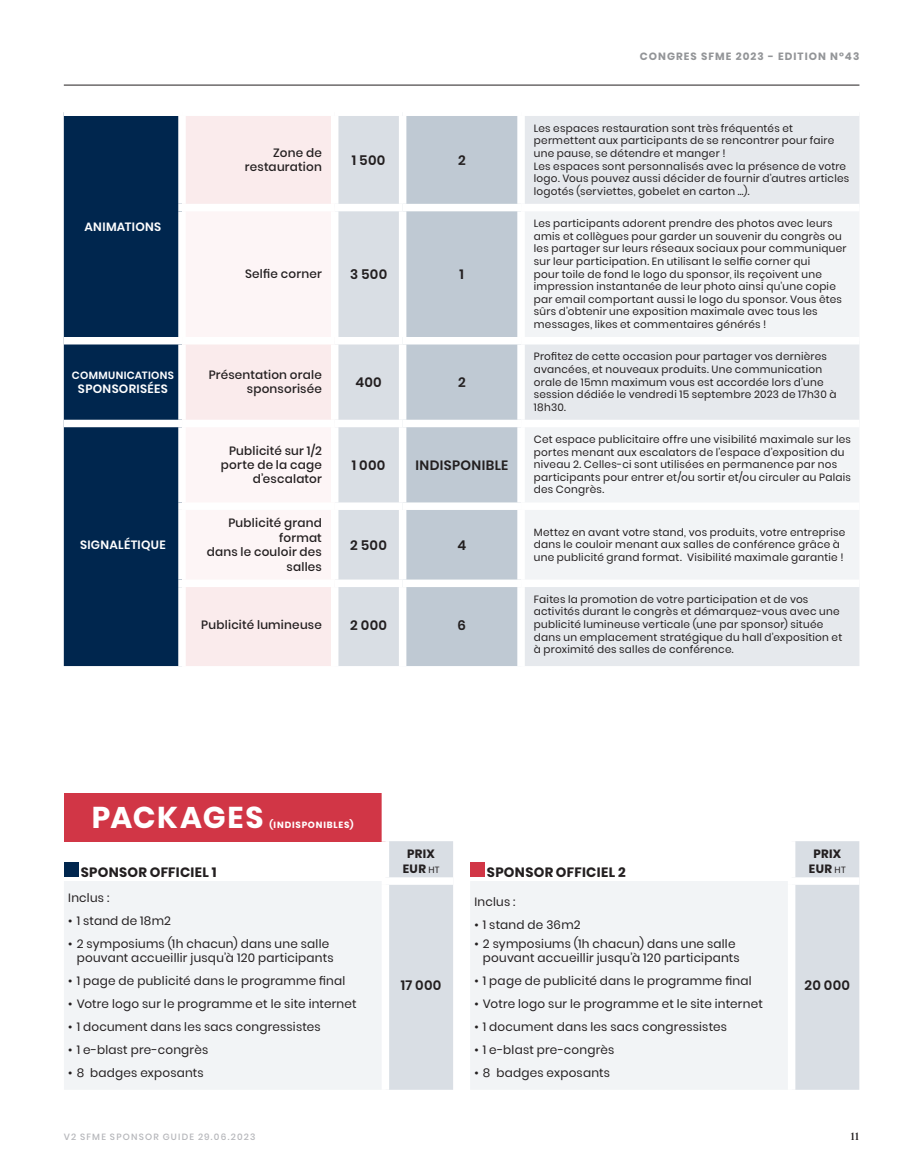
<style>
.page{position:relative;width:902px;height:1170px;background:#fff}
.page>*{position:absolute;margin:0;border:0;box-sizing:border-box;transform-origin:0 0}
.t1{font:700 30px "Poppins";letter-spacing:.055em;color:#fff}
.t2{font:600 13.5px "Poppins";letter-spacing:.025em;color:#231f20}
.t3{font:700 13.5px "Poppins";letter-spacing:.02em;color:#231f20}
.t4{font:12px/14.4px "Poppins";letter-spacing:.02em;color:#231f20}
.t5{font:500 12px/14.4px "Poppins";letter-spacing:.02em;color:#231f20;text-align:right}
.t6{font:600 12px "Poppins";letter-spacing:.025em;color:#fff}
.t7{font:700 12px/14.4px "Poppins";letter-spacing:.03em;color:#231f20;text-align:center}
.t8{font:10.5px/12.6px "Poppins";letter-spacing:.025em;color:#231f20}
.t9{font:700 10.5px "Poppins";letter-spacing:.1em;color:#939598}
.t10{font:600 10.5px "Poppins";letter-spacing:.03em;color:#fff}
.t11{font:700 10.5px "Butler";color:#231f20}
.t12{font:500 9px "Poppins";letter-spacing:.135em;color:#b6b7bb}
.t13{font:700 9px "Poppins";letter-spacing:.09em;color:#fff}
.s1{font-weight:400;font-size:9px}
</style>
<div class="page">
<div style="left:64px;top:116px;width:114px;height:550px;background:#00264e"></div>
<div style="left:186px;top:116px;width:145px;height:550px;background:#faebec"></div>
<div style="left:338px;top:116px;width:61px;height:550px;background:#d9dee4"></div>
<div style="left:406px;top:116px;width:111px;height:550px;background:#bfc9d3"></div>
<div style="left:525px;top:116px;width:334px;height:550px;background:#e6e9ed"></div>
<svg style="left:186px;top:211px;width:145px;height:368px;fill:#fdf5f6"></svg>
<svg style="left:525px;top:211px;width:334px;height:368px;fill:#f2f4f6"></svg>
<div style="left:334px;top:204px;width:68px;height:7px;background:#fff"></div>
<div style="left:402px;top:204px;width:119px;height:7px;background:#fff"></div>
<div style="left:334px;top:337px;width:68px;height:7px;background:#fff"></div>
<div style="left:402px;top:337px;width:119px;height:7px;background:#fff"></div>
<div style="left:334px;top:419px;width:68px;height:8px;background:#fff"></div>
<div style="left:402px;top:419px;width:119px;height:8px;background:#fff"></div>
<div style="left:334px;top:502px;width:68px;height:8px;background:#fff"></div>
<div style="left:402px;top:502px;width:119px;height:8px;background:#fff"></div>
<div style="left:334px;top:579px;width:68px;height:8px;background:#fff"></div>
<div style="left:402px;top:579px;width:119px;height:8px;background:#fff"></div>
<div style="left:64px;top:337px;width:118px;height:7px;background:#fff"></div>
<div style="left:178px;top:204px;width:156px;height:7px;background:#fff"></div>
<div style="left:182px;top:337px;width:152px;height:7px;background:#fff"></div>
<div style="left:64px;top:419px;width:118px;height:8px;background:#fff"></div>
<div style="left:182px;top:419px;width:152px;height:8px;background:#fff"></div>
<div style="left:178px;top:502px;width:156px;height:8px;background:#fff"></div>
<div style="left:178px;top:579px;width:156px;height:8px;background:#fff"></div>
<div style="left:521px;top:204px;width:338px;height:7px;background:#fff"></div>
<div style="left:521px;top:337px;width:338px;height:7px;background:#fff"></div>
<div style="left:521px;top:419px;width:338px;height:8px;background:#fff"></div>
<div style="left:521px;top:502px;width:338px;height:8px;background:#fff"></div>
<div style="left:521px;top:579px;width:338px;height:8px;background:#fff"></div>
<div style="left:64px;top:792px;width:321px;height:49px;background:#d13646"></div>
<svg style="left:389px;top:841px;width:470px;height:248px;fill:#d9dee4"></svg>
<svg style="left:64px;top:881px;width:723px;height:208px;fill:#f2f4f6"></svg>
<div style="left:381px;top:884px;width:8px;height:205px;background:#fff"></div>
<div style="left:787px;top:884px;width:8px;height:205px;background:#fff"></div>
<div style="left:381px;top:792px;width:8px;height:49px;background:#fff"></div>
<div style="left:787px;top:841px;width:8px;height:36px;background:#fff"></div>
<div style="left:381px;top:877px;width:72px;height:7px;background:#fff"></div>
<div style="left:787px;top:877px;width:72px;height:7px;background:#fff"></div>
<div style="left:64px;top:862px;width:14px;height:14px;background:#00264e"></div>
<div style="left:470px;top:862px;width:14px;height:14px;background:#d13646"></div>
<hr style="left:64px;top:85px;width:795px;height:1px;background:#231f20">
<p class="t9" style="left:639px;top:49px;width:221px">CONGRES SFME 2023 - EDITION N°43</p>
<p class="t5" style="left:245px;top:145px;width:78px">Zone de restauration</p>
<p class="t2" style="left:352px;top:151px;width:35px">1 500</p>
<p class="t2" style="left:458px;top:151px;width:9px">2</p>
<p class="t8" style="left:533px;top:122px;width:317px">Les espaces restauration sont très fréquentés et permettent aux participants de se rencontrer pour faire une pause, se détendre et manger !<br>Les espaces sont personnalisés avec la présence de votre logo. Vous pouvez aussi décider de fournir d’autres articles logotés (serviettes, gobelet en carton …).</p>
<p class="t6" style="left:84px;top:218px;width:78px">ANIMATIONS</p>
<p class="t5" style="left:245px;top:267px;width:78px">Selfie corner</p>
<p class="t2" style="left:350px;top:265px;width:39px">3 500</p>
<p class="t2" style="left:459px;top:265px;width:6px">1</p>
<p class="t8" style="left:533px;top:217px;width:314px">Les participants adorent prendre des photos avec leurs amis et collègues pour garder un souvenir du congrès ou les partager sur leurs réseaux sociaux pour communiquer sur leur participation. En utilisant le selfie corner qui<br>pour toile de fond le logo du sponsor, ils reçoivent une impression instantanée de leur photo ainsi qu’une copie par email comportant aussi le logo du sponsor. Vous êtes sûrs d’obtenir une exposition maximale avec tous les messages, likes et commentaires générés !</p>
<p class="t10" style="left:72px;top:368px;width:104px">COMMUNICATIONS</p>
<p class="t6" style="left:78px;top:381px;width:91px">SPONSORISÉES</p>
<p class="t5" style="left:209px;top:367px;width:115px">Présentation orale sponsorisée</p>
<p class="t2" style="left:355px;top:373px;width:28px">400</p>
<p class="t2" style="left:458px;top:373px;width:9px">2</p>
<p class="t8" style="left:533px;top:350px;width:304px">Profitez de cette occasion pour partager vos dernières avancées, et nouveaux produits. Une communication orale de 15mn maximum vous est accordée lors d’une session dédiée le vendredi 15 septembre 2023 de 17h30 à 18h30.</p>
<p class="t5" style="left:221px;top:443px;width:102px">Publicité sur 1/2 porte de la cage d’escalator</p>
<p class="t2" style="left:352px;top:455px;width:35px">1 000</p>
<p class="t2" style="left:415px;top:455px;width:94px">INDISPONIBLE</p>
<p class="t8" style="left:533px;top:433px;width:318px">Cet espace publicitaire offre une visibilité maximale sur les portes menant aux escalators de l’espace d’exposition du niveau 2. Celles-ci sont utilisées en permanence par nos participants pour entrer et/ou sortir et/ou circuler au Palais des Congrès.</p>
<p class="t6" style="left:80px;top:536px;width:87px">SIGNALÉTIQUE</p>
<p class="t5" style="left:207px;top:516px;width:117px">Publicité grand format<br>dans le couloir des salles</p>
<p class="t2" style="left:350px;top:535px;width:38px">2 500</p>
<p class="t2" style="left:457px;top:535px;width:10px">4</p>
<p class="t8" style="left:533px;top:525px;width:313px">Mettez en avant votre stand, vos produits, votre entreprise dans le couloir menant aux salles de conférence grâce à une publicité grand format. Visibilité maximale garantie !</p>
<p class="t5" style="left:201px;top:617px;width:122px">Publicité lumineuse</p>
<p class="t2" style="left:350px;top:615px;width:38px">2 000</p>
<p class="t2" style="left:457px;top:615px;width:10px">6</p>
<p class="t8" style="left:533px;top:593px;width:310px">Faites la promotion de votre participation et de vos activités durant le congrès et démarquez-vous avec une publicité lumineuse verticale (une par sponsor) située dans un emplacement stratégique du hall d’exposition et à proximité des salles de conférence.</p>
<h1 class="t1" style="left:92px;top:796px;width:173px">PACKAGES</h1>
<p class="t13" style="left:269px;top:818px;width:85px">(INDISPONIBLES)</p>
<p class="t3" style="left:81px;top:862px;width:137px">SPONSOR OFFICIEL 1</p>
<p class="t7" style="left:402px;top:846px;width:38px">PRIX<br>EUR <span class="s1">HT</span></p>
<p class="t3" style="left:487px;top:862px;width:140px">SPONSOR OFFICIEL 2</p>
<p class="t7" style="left:808px;top:846px;width:38px">PRIX<br>EUR <span class="s1">HT</span></p>
<p class="t4" style="left:68px;top:890px;width:43px">Inclus :</p>
<p class="t4" style="left:68px;top:913px;width:104px">• 1 stand de 18m2</p>
<p class="t4" style="left:77px;top:936px;width:258px;text-indent:-9px">• 2 symposiums (1h chacun) dans une salle pouvant accueillir jusqu’à 120 participants</p>
<p class="t4" style="left:68px;top:973px;width:279px">• 1 page de publicité dans le programme final</p>
<p class="t4" style="left:68px;top:996px;width:290px">• Votre logo sur le programme et le site internet</p>
<p class="t4" style="left:68px;top:1019px;width:254px">• 1 document dans les sacs congressistes</p>
<p class="t4" style="left:68px;top:1042px;width:142px">• 1 e-blast pre-congrès</p>
<p class="t4" style="left:68px;top:1065px;width:137px">• 8 badges exposants</p>
<p class="t2" style="left:401px;top:976px;width:42px">17 000</p>
<p class="t4" style="left:474px;top:895px;width:43px">Inclus :</p>
<p class="t4" style="left:474px;top:917px;width:108px">• 1 stand de 36m2</p>
<p class="t4" style="left:483px;top:936px;width:258px;text-indent:-9px">• 2 symposiums (1h chacun) dans une salle pouvant accueillir jusqu’à 120 participants</p>
<p class="t4" style="left:474px;top:973px;width:279px">• 1 page de publicité dans le programme final</p>
<p class="t4" style="left:474px;top:996px;width:290px">• Votre logo sur le programme et le site internet</p>
<p class="t4" style="left:474px;top:1019px;width:254px">• 1 document dans les sacs congressistes</p>
<p class="t4" style="left:474px;top:1042px;width:142px">• 1 e-blast pre-congrès</p>
<p class="t4" style="left:474px;top:1065px;width:137px">• 8 badges exposants</p>
<p class="t2" style="left:804px;top:976px;width:47px">20 000</p>
<p class="t12" style="left:64px;top:1130px;width:193px">V2 SFME SPONSOR GUIDE 29.06.2023</p>
<p class="t11" style="left:850px;top:1129px;width:10px">11</p>
</div>
